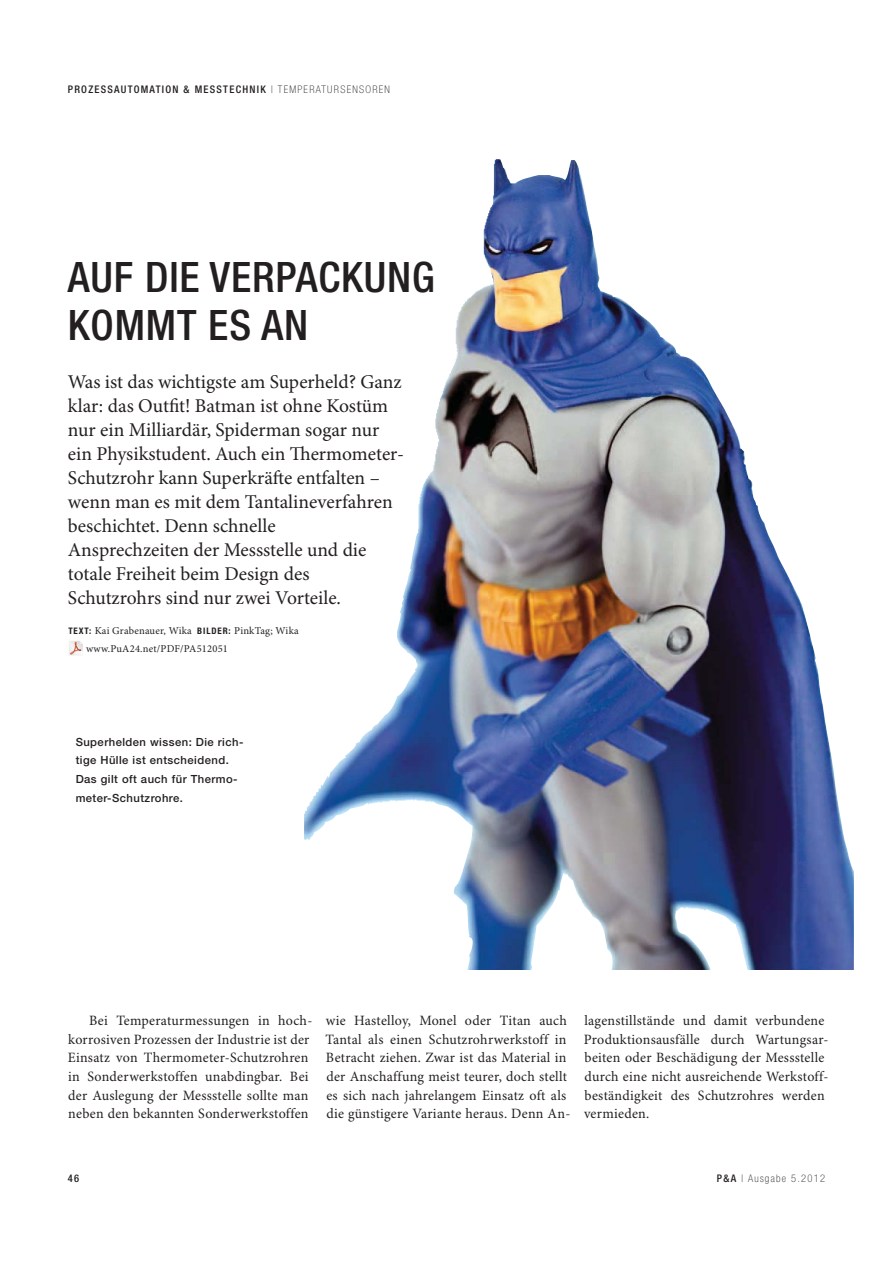
<style>
.page{position:relative;width:893px;height:1263px;background:#fff}
.page>*{position:absolute;margin:0;border:0;box-sizing:border-box;transform-origin:0 0}
.t1{font:500 condensed 42px/48px "Helvetica Neue LT Std";letter-spacing:.02em;color:#231f20}
.t2{font:19.5px/24px "Minion Pro";color:#231f20}
.t3{font:14.25px/18.6px "Minion Pro";letter-spacing:.02em;color:#231f20}
.t4{font:500 11.25px/18.6px "Helvetica Neue LT Std";letter-spacing:.04em;color:#231f20}
.t5{font:10.5px/18px "Minion Pro";letter-spacing:.02em;color:#231f20}
.t6{font:500 condensed 10.5px "Helvetica Neue LT Std";letter-spacing:.12em;color:#231f20}
.t7{font:100 condensed 10.5px "Helvetica Neue LT Std";letter-spacing:.12em;color:#231f20}
.s1{font-weight:100}
.s2{font-family:"Helvetica Neue LT Std";font-weight:700;font-stretch:condensed;font-size:9px}
.s3{font-weight:500}
</style>
<div class="page">
<img style="left:304px;top:495px;width:549px;height:474px">
<img style="left:329px;top:159px;width:424px;height:618px">
<img style="left:69px;top:641px;width:14px;height:14px">
<p class="t6" style="left:68px;top:85px;width:323px">PROZESSAUTOMATION &amp; MESSTECHNIK <span class="s1">| TEMPERATURSENSOREN</span></p>
<h1 class="t1" style="left:68px;top:256px;width:368px">AUF DIE VERPACKUNG<br>KOMMT ES AN</h1>
<p class="t2" style="left:68px;top:371px;width:337px">Was ist das wichtigste am Superheld? Ganz klar: das Outfit! Batman ist ohne Kostüm nur ein Milliardär, Spiderman sogar nur ein Physikstudent. Auch ein Thermometer-Schutzrohr kann Superkräfte entfalten – wenn man es mit dem Tantalineverfahren beschichtet. Denn schnelle<br>Ansprechzeiten der Messstelle und die totale Freiheit beim Design des Schutzrohrs sind nur zwei Vorteile.</p>
<p class="t5" style="left:86px;top:622px;width:214px;text-indent:-18px"><span class="s2">TEXT:</span> Kai Grabenauer, Wika <span class="s2">BILDER:</span> PinkTag; Wika www.PuA24.net/PDF/PA512051</p>
<p class="t4" style="left:76px;top:733px;width:169px">Superhelden wissen: Die rich&shy;tige Hülle ist entscheidend.<br>Das gilt oft auch für Thermo&shy;meter-Schutzrohre.</p>
<p class="t3" style="left:68px;top:1013px;width:246px;text-indent:21px">Bei Temperaturmessungen in hoch&shy;korrosiven Prozessen der Industrie ist der Einsatz von Thermometer-Schutzrohren in Sonderwerkstoffen unabdingbar. Bei der Auslegung der Messstelle sollte man neben den bekannten Sonderwerkstoffen</p>
<p class="t3" style="left:325px;top:1013px;width:246px">wie Hastelloy, Monel oder Titan auch Tantal als einen Schutzrohrwerkstoff in Betracht ziehen. Zwar ist das Material in der Anschaffung meist teurer, doch stellt es sich nach jahrelangem Einsatz oft als die günstigere Variante heraus. Denn An-</p>
<p class="t3" style="left:584px;top:1013px;width:246px">lagenstillstände und damit verbundene Produktionsausfälle durch Wartungsar&shy;beiten oder Beschädigung der Messstelle durch eine nicht ausreichende Werkstoff&shy;beständigkeit des Schutzrohres werden vermieden.</p>
<p class="t6" style="left:68px;top:1174px;width:13px">46</p>
<p class="t7" style="left:716px;top:1172px;width:110px"><span class="s3">P&amp;A</span> | Ausgabe 5.2012</p>
</div>
